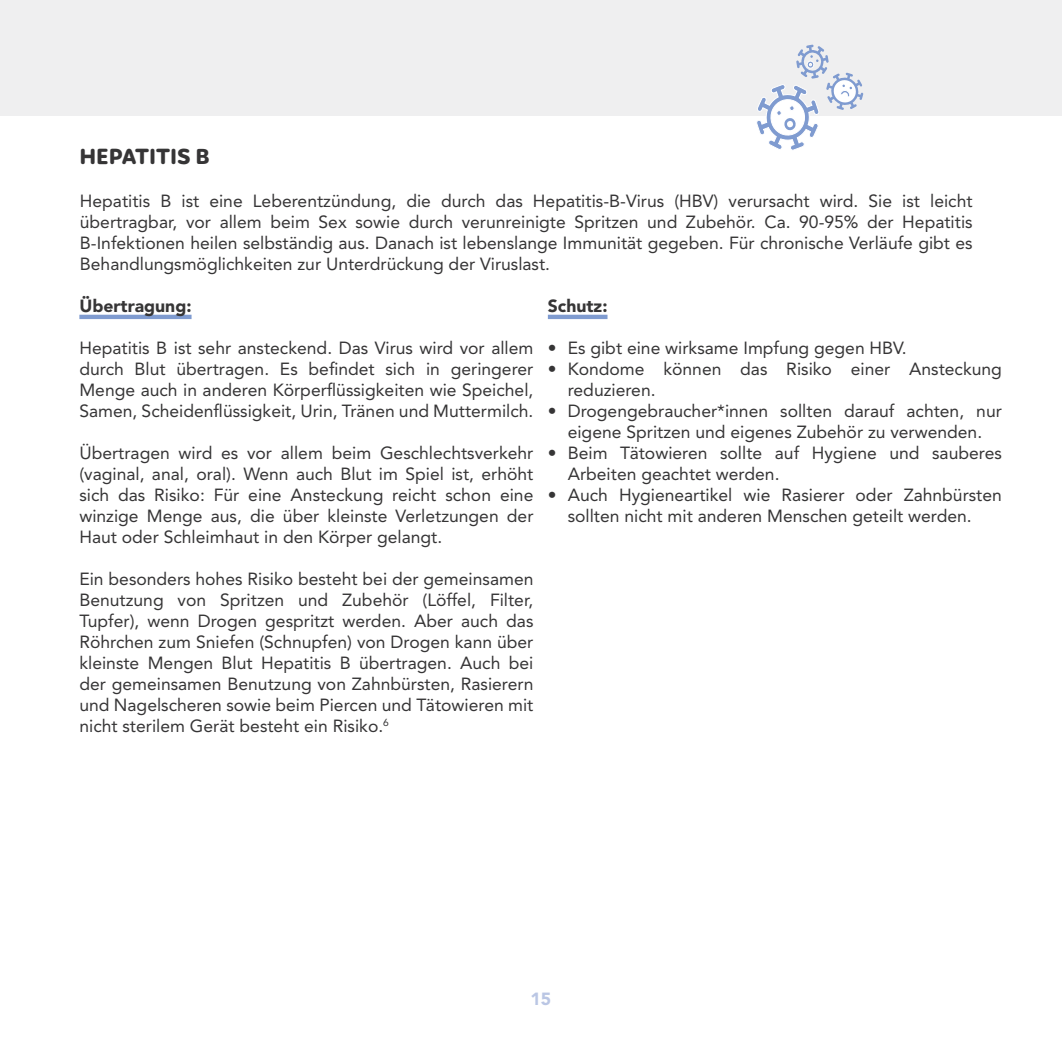
<style>
.page{position:relative;width:1062px;height:1062px;background:#fff}
.page>*{position:absolute;margin:0;border:0;box-sizing:border-box;transform-origin:0 0}
.t1{font:700 21px "Mohr Rounded";color:#363536}
.t2{font:17.5px/21px "Avenir LT Std";color:#363536;text-align:justify}
.t3{font:900 17.5px "Avenir LT Std";color:#363536}
.t4{font:900 17.5px "Avenir LT Std";color:#bac6e4}
</style>
<div class="page">
<div style="left:0;top:0;width:1062px;height:116px;background:#efeff0"></div>
<svg style="left:757px;top:45px;width:106px;height:105px"></svg>
<hr style="left:79px;top:315px;width:112px;height:4px;background:#7f9bd0">
<hr style="left:548px;top:315px;width:59px;height:4px;background:#7f9bd0">
<p class="t1" style="left:79px;top:144px;width:132px">HEPATITIS B</p>
<p class="t2" style="left:80px;top:190px;width:894px">Hepatitis B ist eine Leberentzündung, die durch das Hepatitis-B-Virus (HBV) verursacht wird. Sie ist leicht übertragbar, vor allem beim Sex sowie durch verunreinigte Spritzen und Zubehör. Ca. 90-95% der Hepatitis B-Infektionen heilen selbständig aus. Danach ist lebenslange Immunität gegeben. Für chronische Verläufe gibt es Behandlungsmöglichkeiten zur Unterdrückung der Viruslast.</p>
<p class="t3" style="left:79px;top:295px;width:114px">Übertragung:</p>
<p class="t2" style="left:79px;top:337px;width:455px">Hepatitis B ist sehr ansteckend. Das Virus wird vor allem durch Blut übertragen. Es befindet sich in geringerer Menge auch in anderen Körperflüssigkeiten wie Speichel, Samen, Scheidenflüssigkeit, Urin, Tränen und Muttermilch.</p>
<p class="t2" style="left:79px;top:442px;width:455px">Übertragen wird es vor allem beim Geschlechtsverkehr (vaginal, anal, oral). Wenn auch Blut im Spiel ist, erhöht sich das Risiko: Für eine Ansteckung reicht schon eine winzige Menge aus, die über kleinste Verletzungen der Haut oder Schleimhaut in den Körper gelangt.</p>
<p class="t2" style="left:79px;top:568px;width:455px">Ein besonders hohes Risiko besteht bei der gemeinsamen Benutzung von Spritzen und Zubehör (Löffel, Filter, Tupfer), wenn Drogen gespritzt werden. Aber auch das Röhrchen zum Sniefen (Schnupfen) von Drogen kann über kleinste Mengen Blut Hepatitis B übertragen. Auch bei der gemeinsamen Benutzung von Zahnbürsten, Rasierern und Nagelscheren sowie beim Piercen und Tätowieren mit nicht sterilem Gerät besteht ein Risiko.<sup>6</sup></p>
<p class="t3" style="left:548px;top:295px;width:61px">Schutz:</p>
<p class="t2" style="left:548px;top:337px;width:360px">• Es gibt eine wirksame Impfung gegen HBV.</p>
<p class="t2" style="left:567px;top:358px;width:436px;text-indent:-20px">• Kondome können das Risiko einer Ansteckung reduzieren.</p>
<p class="t2" style="left:548px;top:400px;width:455px;text-align:center">• Drogengebraucher*innen sollten darauf achten, nur eigene Spritzen und eigenes Zubehör zu verwenden.</p>
<p class="t2" style="left:567px;top:442px;width:436px;text-indent:-20px">• Beim Tätowieren sollte auf Hygiene und sauberes<br>Arbeiten geachtet werden.</p>
<p class="t2" style="left:548px;top:484px;width:455px;text-align:center">• Auch Hygieneartikel wie Rasierer oder Zahnbürsten sollten nicht mit anderen Menschen geteilt werden.</p>
<p class="t4" style="left:530px;top:988px;width:22px">15</p>
</div>
